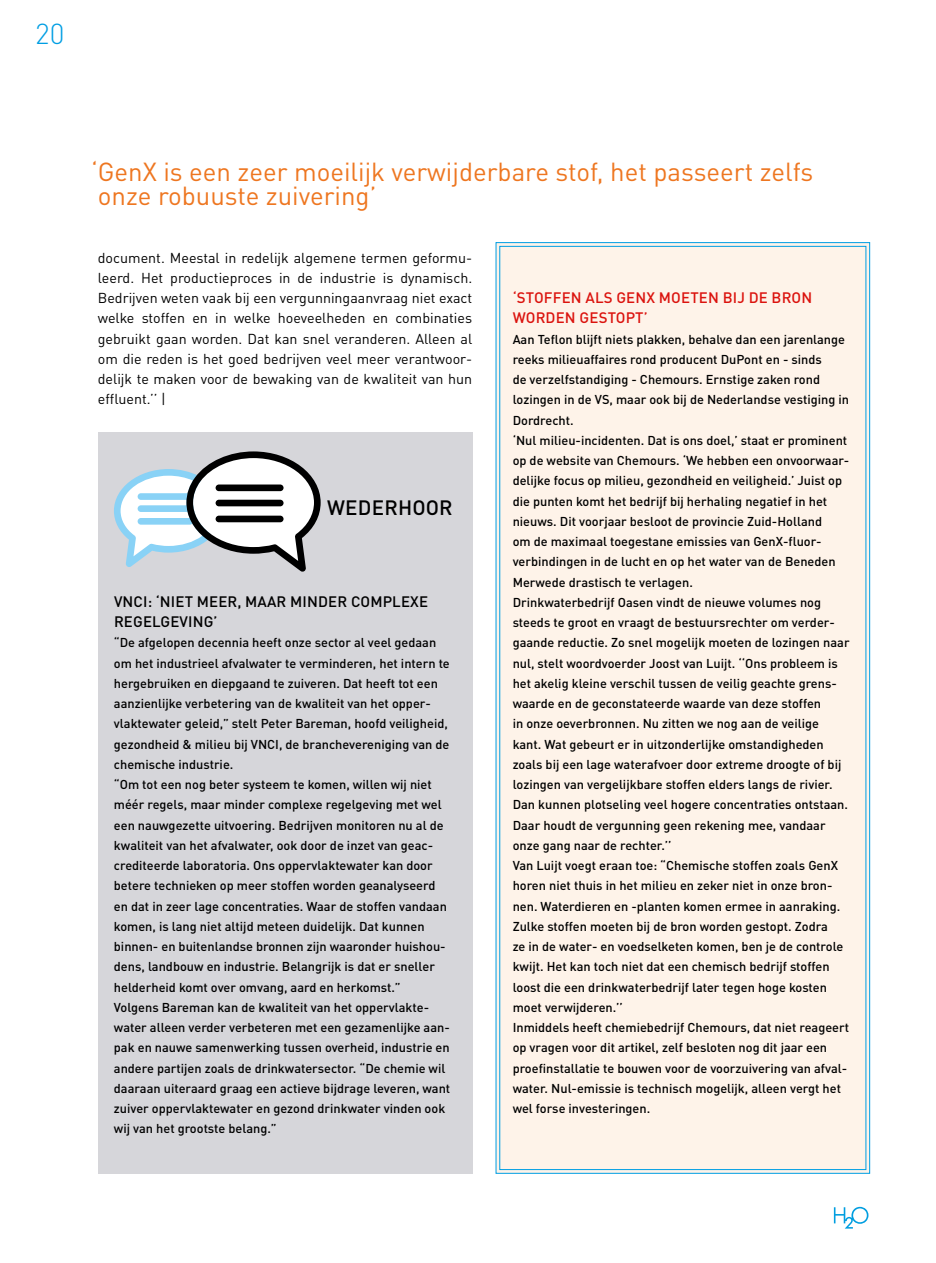
<style>
.page{position:relative;width:936px;height:1263px;background:#fff}
.page>*{position:absolute;margin:0;border:0;box-sizing:border-box;transform-origin:0 0}
.t1{font:300 28.5px "DIN Pro";color:#009ee3}
.t2{font:25.8px/24px "DIN Pro";color:#ee7620}
.t3{font:500 20.55px "DIN Pro";letter-spacing:.01em;color:#000}
.t4{font:500 15px/20.2px "DIN Pro";letter-spacing:.01em;color:#000}
.t5{font:500 15px/20.2px "DIN Pro";letter-spacing:.01em;color:#db130e}
.t6{font:14.25px/20.2px "DIN Pro";color:#000;text-align:justify}
.t7{font:500 12.75px/20.2px "DIN Pro";color:#000}
</style>
<div class="page">
<svg style="left:833px;top:1207px;width:35px;height:21px"></svg>
<div style="left:495px;top:242px;width:375px;height:932px;background:#fef3e9"></div>
<div style="left:98px;top:432px;width:374px;height:742px;background:#d6d6da"></div>
<svg style="left:114px;top:451px;width:206px;height:121px"></svg>
<div style="left:215px;top:484px;width:68px;height:7px;background:#000;border-radius:3px"></div>
<div style="left:215px;top:500px;width:68px;height:6px;background:#000;border-radius:3px"></div>
<div style="left:215px;top:516px;width:68px;height:6px;background:#000;border-radius:3px"></div>
<h1 class="t1" style="left:35px;top:12px;width:31px">20</h1>
<h2 class="t2" style="left:91px;top:158px;width:723px">‘GenX is een zeer moeilijk verwijderbare stof, het passeert zelfs onze robuuste zuivering’</h2>
<p class="t6" style="left:98px;top:246px;width:376px">document. Meestal in redelijk algemene termen geformu&shy;leerd. Het productieproces in de industrie is dynamisch.<br>Bedrijven weten vaak bij een vergunningaanvraag niet exact welke stoffen en in welke hoeveelheden en combinaties gebruikt gaan worden. Dat kan snel veranderen. Alleen al om die reden is het goed bedrijven veel meer verantwoor&shy;delijk te maken voor de bewaking van de kwaliteit van hun effluent.’’ |</p>
<h3 class="t3" style="left:327px;top:491px;width:127px">WEDERHOOR</h3>
<p class="t4" style="left:114px;top:590px;width:315px">VNCI: ‘NIET MEER, MAAR MINDER COMPLEXE<br>REGELGEVING’</p>
<p class="t7" style="left:114px;top:631px;width:338px">“De afgelopen decennia heeft onze sector al veel gedaan om het industrieel afvalwater te verminderen, het intern te hergebruiken en diepgaand te zuiveren. Dat heeft tot een aanzienlijke verbetering van de kwaliteit van het opper&shy;vlaktewater geleid,” stelt Peter Bareman, hoofd veiligheid, gezondheid &amp; milieu bij VNCI, de branchevereniging van de chemische industrie.<br>“Om tot een nog beter systeem te komen, willen wij niet méér regels, maar minder complexe regelgeving met wel een nauwgezette uitvoering. Bedrijven monitoren nu al de kwaliteit van het afvalwater, ook door de inzet van geac&shy;crediteerde laboratoria. Ons oppervlaktewater kan door betere technieken op meer stoffen worden geanalyseerd en dat in zeer lage concentraties. Waar de stoffen vandaan komen, is lang niet altijd meteen duidelijk. Dat kunnen binnen- en buitenlandse bronnen zijn waaronder huishou&shy;dens, landbouw en industrie. Belangrijk is dat er sneller helderheid komt over omvang, aard en herkomst.”<br>Volgens Bareman kan de kwaliteit van het oppervlakte&shy;water alleen verder verbeteren met een gezamenlijke aan&shy;pak en nauwe samenwerking tussen overheid, industrie en andere partijen zoals de drinkwatersector. “De chemie wil daaraan uiteraard graag een actieve bijdrage leveren, want zuiver oppervlaktewater en gezond drinkwater vinden ook wij van het grootste belang.”</p>
<p class="t5" style="left:512px;top:286px;width:301px">‘STOFFEN ALS GENX MOETEN BIJ DE BRON<br>WORDEN GESTOPT’</p>
<p class="t7" style="left:512px;top:327px;width:338px">Aan Teflon blijft niets plakken, behalve dan een jarenlange reeks milieuaffaires rond producent DuPont en - sinds<br>de verzelfstandiging - Chemours. Ernstige zaken rond lozingen in de VS, maar ook bij de Nederlandse vestiging in Dordrecht.<br>‘Nul milieu-incidenten. Dat is ons doel,’ staat er prominent op de website van Chemours. ‘We hebben een onvoorwaar&shy;delijke focus op milieu, gezondheid en veiligheid.’ Juist op die punten komt het bedrijf bij herhaling negatief in het nieuws. Dit voorjaar besloot de provincie Zuid-Holland<br>om de maximaal toegestane emissies van GenX-fluor&shy;verbindingen in de lucht en op het water van de Beneden Merwede drastisch te verlagen.<br>Drinkwaterbedrijf Oasen vindt de nieuwe volumes nog steeds te groot en vraagt de bestuursrechter om verder&shy;gaande reductie. Zo snel mogelijk moeten de lozingen naar nul, stelt woordvoerder Joost van Luijt. ‘‘Ons probleem is het akelig kleine verschil tussen de veilig geachte grens&shy;waarde en de geconstateerde waarde van deze stoffen<br>in onze oeverbronnen. Nu zitten we nog aan de veilige kant. Wat gebeurt er in uitzonderlijke omstandigheden zoals bij een lage waterafvoer door extreme droogte of bij lozingen van vergelijkbare stoffen elders langs de rivier.<br>Dan kunnen plotseling veel hogere concentraties ontstaan.<br>Daar houdt de vergunning geen rekening mee, vandaar onze gang naar de rechter.’’<br>Van Luijt voegt eraan toe: “Chemische stoffen zoals GenX horen niet thuis in het milieu en zeker niet in onze bron&shy;nen. Waterdieren en -planten komen ermee in aanraking.<br>Zulke stoffen moeten bij de bron worden gestopt. Zodra<br>ze in de water- en voedselketen komen, ben je de controle kwijt. Het kan toch niet dat een chemisch bedrijf stoffen loost die een drinkwaterbedrijf later tegen hoge kosten moet verwijderen.’’<br>Inmiddels heeft chemiebedrijf Chemours, dat niet reageert op vragen voor dit artikel, zelf besloten nog dit jaar een proefinstallatie te bouwen voor de voorzuivering van afval&shy;water. Nul-emissie is technisch mogelijk, alleen vergt het wel forse investeringen.</p>
</div>
